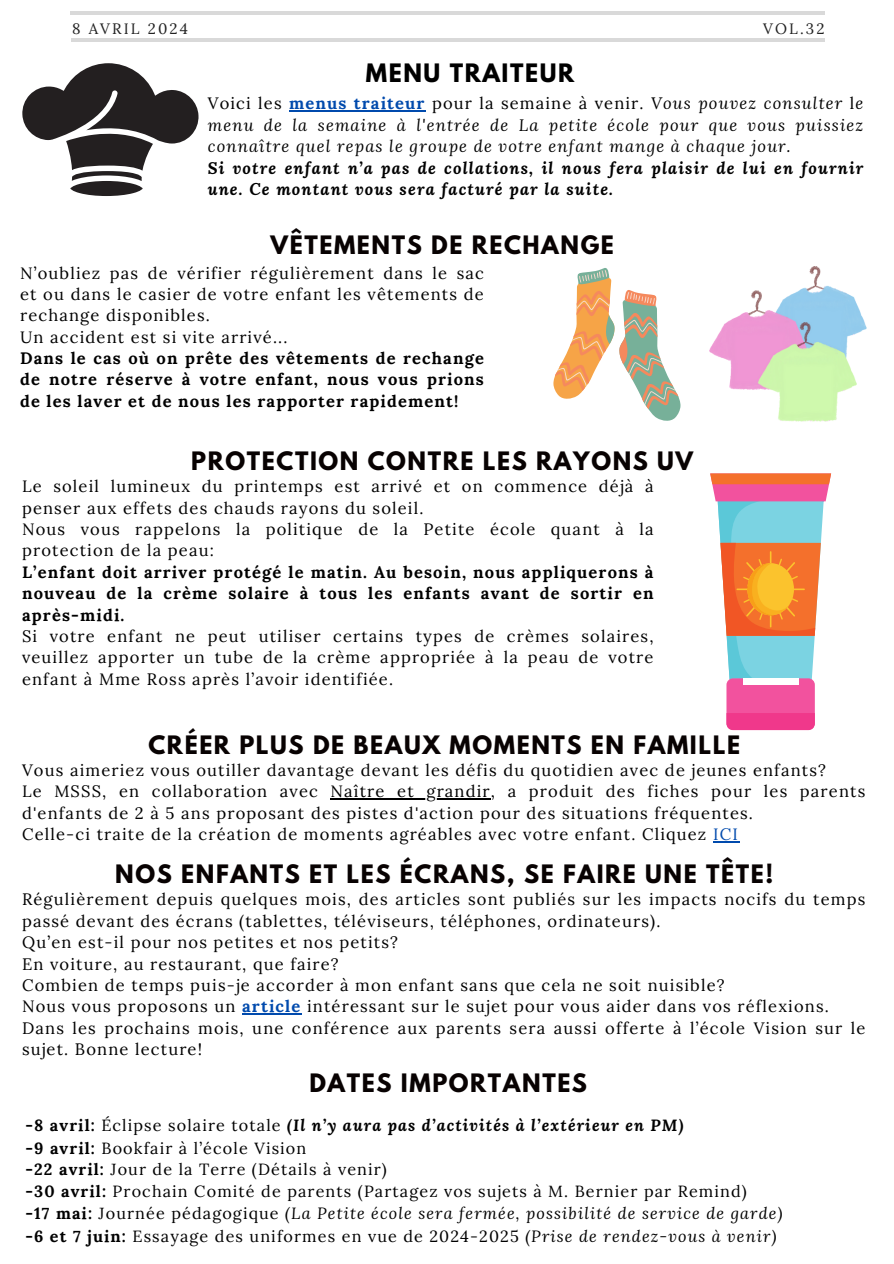
<style>
.page{position:relative;width:894px;height:1264px;background:#fff}
.page>*{position:absolute;margin:0;border:0;box-sizing:border-box;transform-origin:0 0}
.t1{font:700 22.5px "League Spartan";letter-spacing:.07em;color:#080202}
.t2{font:700 22.5px "League Spartan";letter-spacing:.07em;color:#000}
.t3{font:16.5px/21.3px "Lora";letter-spacing:.07em;color:#000}
.t4{font:700 16.5px/21.3px "Lora";letter-spacing:.07em;color:#000;text-align:justify}
.t5{font:italic 16.5px/21.3px "Lora";letter-spacing:.07em;color:#000;text-align:justify}
.t6{font:italic 700 16.5px/21.3px "Lora";letter-spacing:.07em;color:#000}
.t7{font:16.2px/22px "Lora";letter-spacing:.07em;color:#000}
.t8{font:15px "Lora";letter-spacing:.14em;color:#222}
.s1{font-style:normal}
.s2{font-weight:700;font-style:normal;color:#004aad}
.s3{color:#004aad}
.s4{font-weight:700;color:#004aad}
.s5{font-weight:700}
.s6{font-weight:700;font-style:italic}
.s7{font-style:italic}
</style>
<div class="page">
<hr style="left:70px;top:11px;width:754px;height:4px;background:#d9d9d9">
<hr style="left:71px;top:39px;width:753px;height:3px;background:#000">
<svg style="left:22px;top:63px;width:177px;height:133px"></svg>
<img style="left:709px;top:267px;width:157px;height:154px">
<svg style="left:553px;top:268px;width:127px;height:153px"></svg>
<div style="left:726px;top:678px;width:88px;height:52px;background:#f2529e;border-radius:6px"></div>
<svg style="left:726px;top:713px;width:88px;height:17px"></svg>
<svg style="left:710px;top:473px;width:120px;height:231px"></svg>
<hr style="left:289px;top:111px;width:136px;height:1px;background:#004aad">
<hr style="left:242px;top:1013px;width:59px;height:1px;background:#004aad">
<hr style="left:330px;top:798px;width:161px;height:1px;background:#000">
<svg style="left:713px;top:841px;width:26px;height:1px"></svg>
<p class="t8" style="left:72px;top:19px;width:117px">8 AVRIL 2024</p>
<p class="t8" style="left:763px;top:19px;width:63px">VOL.32</p>
<h1 class="t2" style="left:366px;top:62px;width:210px">MENU TRAITEUR</h1>
<p class="t5" style="left:208px;top:93px;width:657px"><span class="s1">Voici les</span> <span class="s2">menus traiteur</span> <span class="s1">pour la semaine à venir.</span> Vous pouvez consulter <span class="s1">l</span>e menu de la semaine à l'entrée de La petite école pour que vous puissiez connaître quel repas le groupe de votre enfant mange à chaque jour.</p>
<p class="t6" style="left:208px;top:157px;width:657px">Si votre enfant n’a pas de collations, il nous fera plaisir de lui en fournir une. Ce montant vous sera facturé par la suite.</p>
<h1 class="t1" style="left:270px;top:233px;width:345px">VÊTEMENTS DE RECHANGE</h1>
<p class="t3" style="left:20px;top:262px;width:465px">N’oubliez pas de vérifier régulièrement dans le sac et ou dans le casier de votre enfant les vêtements de rechange disponibles.<br>Un accident est si vite arrivé...</p>
<p class="t4" style="left:20px;top:347px;width:465px">Dans le cas où on prête des vêtements de rechange de notre réserve à votre enfant, nous vous prions de les laver et de nous les rapporter rapidement!</p>
<h1 class="t1" style="left:191px;top:450px;width:503px">PROTECTION CONTRE LES RAYONS UV</h1>
<p class="t3" style="left:22px;top:475px;width:632px">Le soleil lumineux du printemps est arrivé et on commence déjà à penser aux effets des chauds rayons du soleil.<br>Nous vous rappelons la politique de la Petite école quant à la protection de la peau:</p>
<p class="t4" style="left:22px;top:561px;width:632px">L’enfant doit arriver protégé le matin. Au besoin, nous appliquerons à nouveau de la crème solaire à tous les enfants avant de sortir en après-midi.</p>
<p class="t3" style="left:22px;top:625px;width:632px;text-align:justify">Si votre enfant ne peut utiliser certains types de crèmes solaires, veuillez apporter un tube de la crème appropriée à la peau de votre enfant à Mme Ross après l’avoir identifiée.</p>
<h1 class="t1" style="left:148px;top:733px;width:593px">CRÉER PLUS DE BEAUX MOMENTS EN FAMILLE</h1>
<p class="t3" style="left:22px;top:759px;width:844px">Vous aimeriez vous outiller davantage devant les défis du quotidien avec de jeunes enfants?<br>Le MSSS, en collaboration avec Naître et grandir, a produit des fiches pour les parents d'enfants de 2 à 5 ans proposant des pistes d'action pour des situations fréquentes.<br>Celle-ci traite de la création de moments agréables avec votre enfant. Cliquez <span class="s3">ICI</span></p>
<h1 class="t1" style="left:115px;top:863px;width:659px">NOS ENFANTS ET LES ÉCRANS, SE FAIRE UNE TÊTE!</h1>
<p class="t3" style="left:22px;top:888px;width:844px">Régulièrement depuis quelques mois, des articles sont publiés sur les impacts nocifs du temps passé devant des écrans (tablettes, téléviseurs, téléphones, ordinateurs).<br>Qu’en est-il pour nos petites et nos petits?<br>En voiture, au restaurant, que faire?<br>Combien de temps puis-je accorder à mon enfant sans que cela ne soit nuisible?<br>Nous vous proposons un <span class="s4">article</span> intéressant sur le sujet pour vous aider dans vos réflexions.<br>Dans les prochains mois, une conférence aux parents sera aussi offerte à l’école Vision sur le sujet. Bonne lecture!</p>
<h1 class="t1" style="left:309px;top:1072px;width:279px">DATES IMPORTANTES</h1>
<p class="t7" style="left:25px;top:1114px;width:758px"><span class="s5">-8 avril:</span> Éclipse solaire totale <span class="s6">(Il n’y aura pas d’activités à l’extérieur en PM)<br>-</span><span class="s5">9 avril:</span> Bookfair à l’école Vision<br><span class="s5">-22 avril:</span> Jour de la Terre (Détails à venir)<br><span class="s5">-30 avril:</span> Prochain Comité de parents (Partagez vos sujets à M. Bernier par Remind)<br><span class="s6">-</span><span class="s5">17 mai:</span> Journée pédagogique <span class="s7">(La Petite école sera fermée, possibilité de service de garde) </span><span class="s5">-6 et 7 juin:</span> Essayage des uniformes en vue de 2024-2025 <span class="s7">(Prise de rendez-vous à venir)</span></p>
</div>
